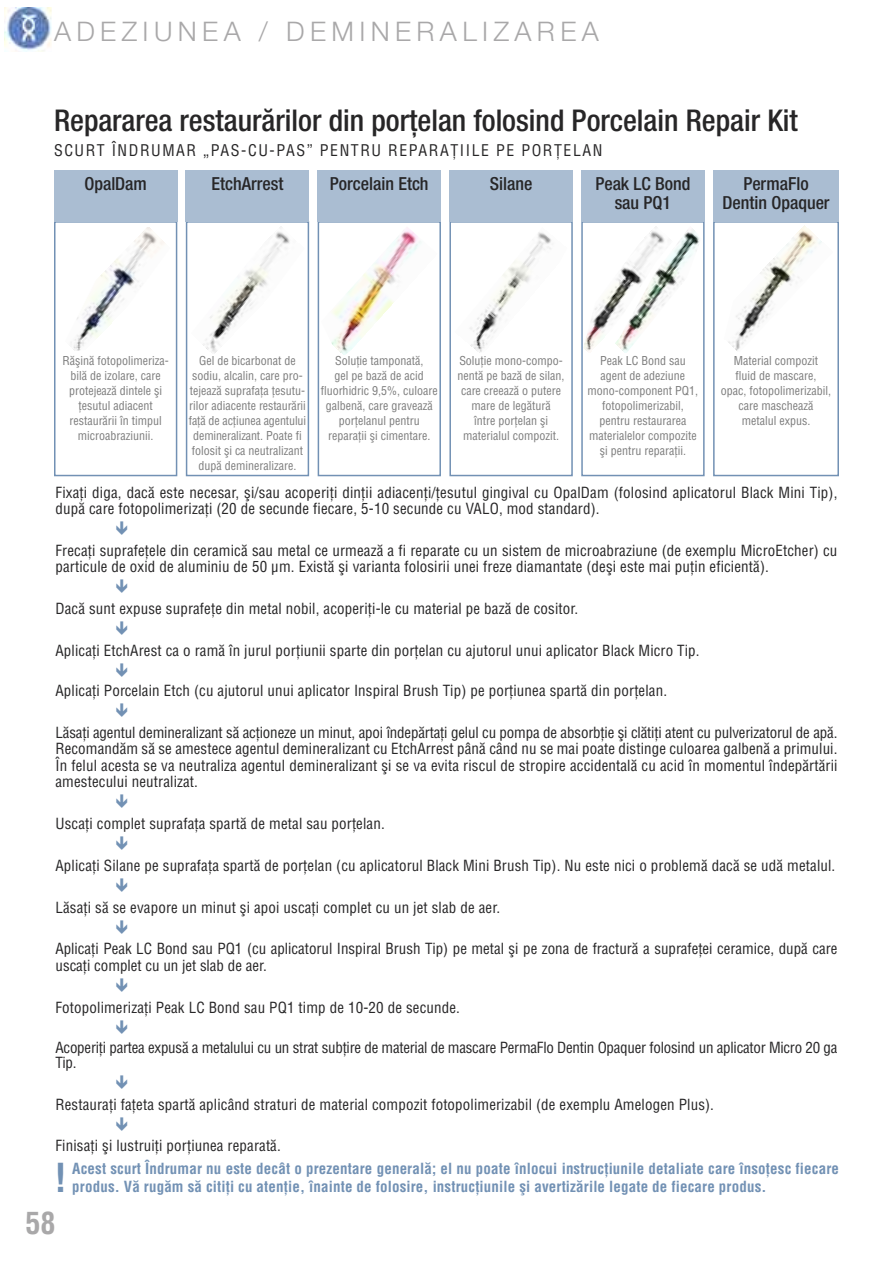
<style>
.page{position:relative;width:893px;height:1263px;background:#fff}
.page>*{position:absolute;margin:0;border:0;box-sizing:border-box;transform-origin:0 0}
.t1{font:700 condensed 39px "Helvetica LTCE";color:#7291b4}
.t2{font:500 condensed 30px "Helvetica Neue LTCE";color:#272627}
.t3{font:700 condensed 30px "Helvetica LTCE";color:#a9a8a9}
.t4{font:300 27px "Helvetica Neue CELT";letter-spacing:.2em;color:#a9a8a9}
.t5{font:500 condensed 18px/19.5px "Helvetica Neue LTCE";color:#272627;text-align:center}
.t6{font:500 condensed 15.75px "Helvetica LTCE";letter-spacing:.1em;color:#272627}
.t7{font:500 condensed 15px/16.5px "Helvetica LTCE";letter-spacing:.01em;color:#272627}
.t8{font:700 condensed 15px "Helvetica LTCE";letter-spacing:.01em;color:#7291b4}
.t9{font:500 condensed 15px/15px "Helvetica LTCE";letter-spacing:-.015em;color:#272627}
.t10{font:500 condensed 12px/15px "Helvetica LTCE";color:#7d7d7d;text-align:center}
</style>
<div class="page">
<div style="left:54px;top:221px;width:123px;height:255px;border:2px solid #7291b4"></div>
<div style="left:186px;top:221px;width:123px;height:255px;border:2px solid #7291b4"></div>
<div style="left:318px;top:221px;width:123px;height:255px;border:2px solid #7291b4"></div>
<div style="left:449px;top:221px;width:124px;height:255px;border:2px solid #7291b4"></div>
<div style="left:581px;top:221px;width:124px;height:255px;border:2px solid #7291b4"></div>
<div style="left:713px;top:221px;width:126px;height:255px;border:2px solid #7291b4"></div>
<img style="left:4px;top:8px;width:47px;height:43px">
<img style="left:202px;top:226px;width:105px;height:127px">
<img style="left:71px;top:227px;width:94px;height:124px">
<img style="left:728px;top:226px;width:94px;height:125px">
<img style="left:331px;top:227px;width:90px;height:128px">
<img style="left:469px;top:232px;width:82px;height:121px">
<div style="left:54px;top:170px;width:123px;height:51px;background:#aabdd2"></div>
<div style="left:186px;top:170px;width:123px;height:51px;background:#aabdd2"></div>
<div style="left:318px;top:170px;width:123px;height:51px;background:#aabdd2"></div>
<div style="left:449px;top:170px;width:124px;height:51px;background:#aabdd2"></div>
<div style="left:581px;top:170px;width:124px;height:51px;background:#aabdd2"></div>
<div style="left:713px;top:170px;width:126px;height:51px;background:#aabdd2"></div>
<img style="left:675px;top:229px;width:25px;height:57px">
<img style="left:583px;top:226px;width:92px;height:126px">
<h3 class="t4" style="left:54px;top:21px;width:546px">ADEZIUNEA / DEMINERALIZAREA</h3>
<h2 class="t2" style="left:54px;top:109px;width:745px">Repararea restaurărilor din porţelan folosind Porcelain Repair Kit</h2>
<p class="t6" style="left:54px;top:144px;width:550px">SCURT ÎNDRUMAR „PAS-CU-PAS” PENTRU REPARAŢIILE PE PORŢELAN</p>
<p class="t5" style="left:84px;top:175px;width:64px">OpalDam</p>
<p class="t5" style="left:212px;top:175px;width:73px">EtchArrest</p>
<p class="t5" style="left:330px;top:175px;width:100px">Porcelain Etch</p>
<p class="t5" style="left:490px;top:175px;width:44px">Silane</p>
<p class="t5" style="left:595px;top:175px;width:97px">Peak LC Bond sau PQ1</p>
<p class="t5" style="left:722px;top:175px;width:109px">PermaFlo<br>Dentin Opaquer</p>
<p class="t10" style="left:63px;top:354px;width:108px">Răşină fotopolimeriza&shy;bilă de izolare, care protejează dintele şi ţesutul adiacent restaurării în timpul microabraziunii.</p>
<p class="t10" style="left:189px;top:354px;width:119px">Gel de bicarbonat de sodiu, alcalin, care pro&shy;tejează suprafaţa ţesutu&shy;rilor adiacente restaurării faţă de acţiunea agentului demineralizant. Poate fi folosit şi ca neutralizant după demineralizare.</p>
<p class="t10" style="left:321px;top:354px;width:119px">Soluţie tamponată,<br>gel pe bază de acid fluorhidric 9,5%, culoare galbenă, care gravează porţelanul pentru reparaţii şi cimentare.</p>
<p class="t10" style="left:458px;top:354px;width:108px">Soluţie mono-compo&shy;nentă pe bază de silan, care creează o putere mare de legătură<br>între porţelan şi materialul compozit.</p>
<p class="t10" style="left:588px;top:354px;width:112px">Peak LC Bond sau agent de adeziune mono-component PQ1, fotopolimerizabil, pentru restaurarea materialelor compozite şi pentru reparaţii.</p>
<p class="t10" style="left:721px;top:354px;width:112px">Material compozit<br>fluid de mascare,<br>opac, fotopolimerizabil, care maschează metalul expus.</p>
<p class="t7" style="left:55px;top:485px;width:783px">Fixaţi diga, dacă este necesar, şi/sau acoperiţi dinţii adiacenţi/ţesutul gingival cu OpalDam (folosind aplicatorul Black Mini Tip), după care fotopolimerizaţi (20 de secunde fiecare, 5-10 secunde cu VALO, mod standard).</p>
<p class="t7" style="left:56px;top:543px;width:783px">Frecaţi suprafeţele din ceramică sau metal ce urmează a fi reparate cu un sistem de microabraziune (de exemplu MicroEtcher) cu particule de oxid de aluminiu de 50 µm. Există şi varianta folosirii unei freze diamantate (deşi este mai puţin eficientă).</p>
<p class="t7" style="left:56px;top:602px;width:524px">Dacă sunt expuse suprafeţe din metal nobil, acoperiţi-le cu material pe bază de cositor.</p>
<p class="t7" style="left:56px;top:643px;width:646px">Aplicaţi EtchArest ca o ramă în jurul porţiunii sparte din porţelan cu ajutorul unui aplicator Black Micro Tip.</p>
<p class="t7" style="left:56px;top:684px;width:613px">Aplicaţi Porcelain Etch (cu ajutorul unui aplicator Inspiral Brush Tip) pe porţiunea spartă din porţelan.</p>
<p class="t7" style="left:55px;top:725px;width:783px;text-align:justify">Lăsaţi agentul demineralizant să acţioneze un minut, apoi îndepărtaţi gelul cu pompa de absorbţie şi clătiţi atent cu pulverizatorul de apă.<br>Recomandăm să se amestece agentul demineralizant cu EtchArrest până când nu se mai poate distinge culoarea galbenă a primului.<br>În felul acesta se va neutraliza agentul demineralizant şi se va evita riscul de stropire accidentală cu acid în momentul îndepărtării amestecului neutralizat.</p>
<p class="t7" style="left:56px;top:817px;width:331px">Uscaţi complet suprafaţa spartă de metal sau porţelan.</p>
<p class="t7" style="left:56px;top:858px;width:781px">Aplicaţi Silane pe suprafaţa spartă de porţelan (cu aplicatorul Black Mini Brush Tip). Nu este nici o problemă dacă se udă metalul.</p>
<p class="t7" style="left:56px;top:900px;width:446px">Lăsaţi să se evapore un minut şi apoi uscaţi complet cu un jet slab de aer.</p>
<p class="t7" style="left:56px;top:942px;width:783px">Aplicaţi Peak LC Bond sau PQ1 (cu aplicatorul Inspiral Brush Tip) pe metal şi pe zona de fractură a suprafeţei ceramice, după care uscaţi complet cu un jet slab de aer.</p>
<p class="t7" style="left:56px;top:1000px;width:406px">Fotopolimerizaţi Peak LC Bond sau PQ1 timp de 10-20 de secunde.</p>
<p class="t9" style="left:56px;top:1041px;width:783px">Acoperiţi partea expusă a metalului cu un strat subţire de material de mascare PermaFlo Dentin Opaquer folosind un aplicator Micro 20 ga<br>Tip.</p>
<p class="t7" style="left:56px;top:1097px;width:660px">Restauraţi faţeta spartă aplicând straturi de material compozit fotopolimerizabil (de exemplu Amelogen Plus).</p>
<p class="t7" style="left:56px;top:1139px;width:227px">Finisaţi şi lustruiţi porţiunea reparată.</p>
<h1 class="t1" style="left:54px;top:1162px;width:14px">!</h1>
<h2 class="t3" style="left:26px;top:1211px;width:31px">58</h2>
<p class="t8" style="left:72px;top:1163px;width:768px">Acest scurt Îndrumar nu este decât o prezentare generală; el nu poate înlocui instrucţiunile detaliate care însoţesc fiecare</p>
<p class="t8" style="left:72px;top:1181px;width:696px">produs. Vă rugăm să citiţi cu atenţie, înainte de folosire, instrucţiunile şi avertizările legate de fiecare produs.</p>
</div>
